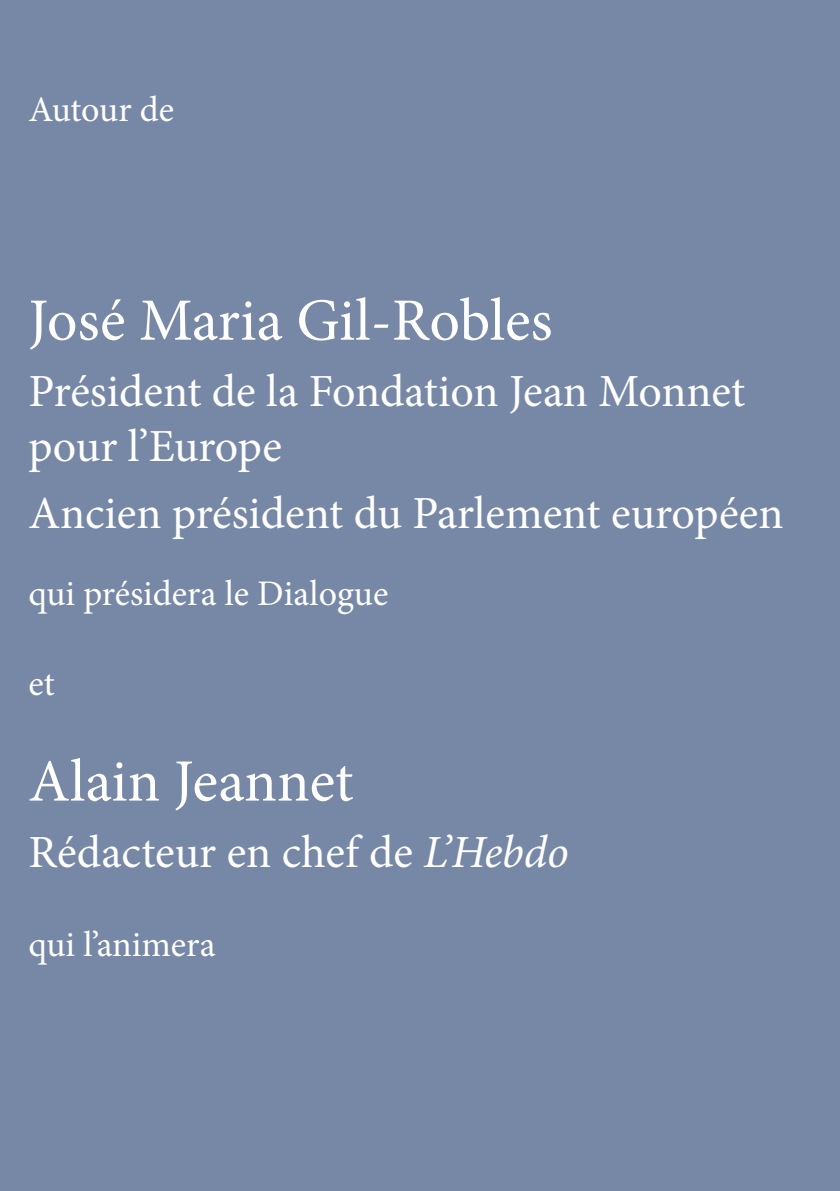
<style>
.page{position:relative;width:840px;height:1191px;background:#fff}
.page>*{position:absolute;margin:0;border:0;box-sizing:border-box;transform-origin:0 0}
.t1{font:60px "Minion Pro";color:#fff}
.t2{font:46px/55.2px "Minion Pro";color:#fff}
.t3{font:36px "Minion Pro";color:#fff}
.s1{font-style:italic}
</style>
<div class="page">
<div style="left:0;top:0;width:839px;height:1191px;background:#7788a6"></div>
<p class="t3" style="left:28px;top:86px;width:147px">Autour de</p>
<h1 class="t1" style="left:28px;top:280px;width:525px">José Maria Gil-Robles</h1>
<p class="t2" style="left:28px;top:364px;width:717px">Président de la Fondation Jean Monnet pour l’Europe</p>
<p class="t2" style="left:28px;top:486px;width:756px">Ancien président du Parlement européen</p>
<p class="t3" style="left:28px;top:569px;width:361px">qui présidera le Dialogue</p>
<p class="t3" style="left:28px;top:659px;width:28px">et</p>
<h1 class="t1" style="left:28px;top:741px;width:326px">Alain Jeannet</h1>
<p class="t2" style="left:28px;top:825px;width:541px">Rédacteur en chef de <span class="s1">L’Hebdo</span></p>
<p class="t3" style="left:28px;top:920px;width:188px">qui l’animera</p>
</div>
